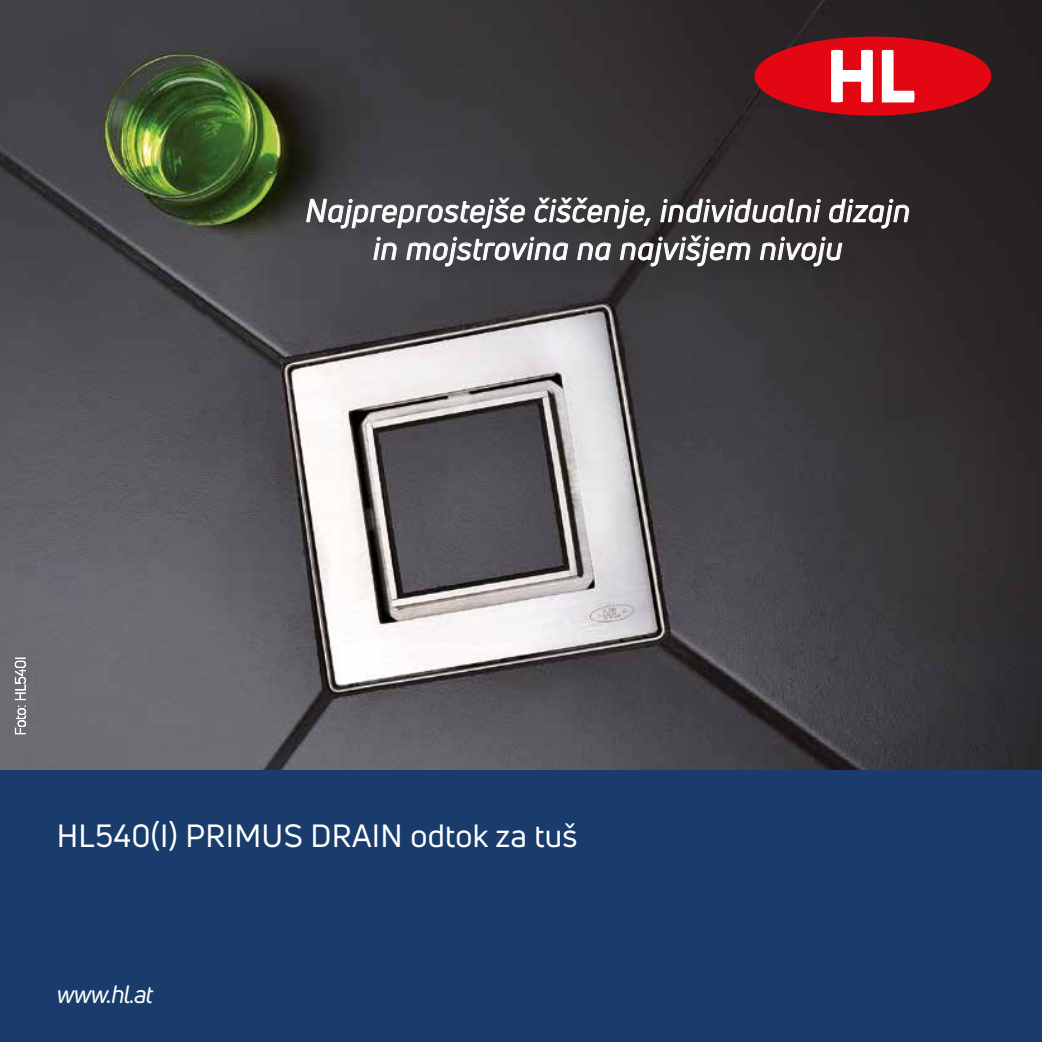
<style>
.page{position:relative;width:1042px;height:1042px;background:#fff}
.page>*{position:absolute;margin:0;border:0;box-sizing:border-box;transform-origin:0 0}
.t1{font:italic 31.5px/37.8px "Uni Neue";letter-spacing:.025em;color:#fff;text-align:center}
.t2{font:31.5px "Uni Neue";letter-spacing:.01em;color:#fff}
.t3{font:italic 24.5px "Uni Neue";color:#fff}
</style>
<div class="page">
<img style="left:0;top:0;width:1042px;height:771px">
<div style="left:0;top:771px;width:1042px;height:271px;background:#193c6c"></div>
<svg style="left:14px;top:657px;width:12px;height:78px"></svg>
<div style="left:310px;top:201px;width:622px;height:88px;background:#000;opacity:.2"></div>
<svg style="left:306px;top:197px;width:220px;height:32px;background:#646468"></svg>
<svg style="left:533px;top:197px;width:118px;height:32px;background:#5d5c5e"></svg>
<svg style="left:660px;top:198px;width:161px;height:25px;background:#5e5a5b"></svg>
<svg style="left:828px;top:198px;width:82px;height:31px;background:#534e50"></svg>
<svg style="left:373px;top:236px;width:25px;height:24px"></svg>
<svg style="left:406px;top:236px;width:162px;height:31px;background:#605f64"></svg>
<svg style="left:577px;top:242px;width:34px;height:19px"></svg>
<svg style="left:619px;top:235px;width:132px;height:32px;background:#575757"></svg>
<svg style="left:759px;top:236px;width:83px;height:31px;background:#545152"></svg>
<div style="left:754px;top:37px;width:237px;height:79px;background:#e30613;border-radius:50%"></div>
<svg style="left:882px;top:50px;width:33px;height:52px"></svg>
<svg style="left:831px;top:50px;width:42px;height:53px"></svg>
<p class="t1" style="left:305px;top:191px;width:606px">Najpreprostejše čiščenje, individualni dizajn in mojstrovina na najvišjem nivoju</p>
<p class="t2" style="left:57px;top:816px;width:522px">HL540(I) PRIMUS DRAIN odtok za tuš</p>
<p class="t3" style="left:57px;top:979px;width:98px">www.hl.at</p>
</div>
